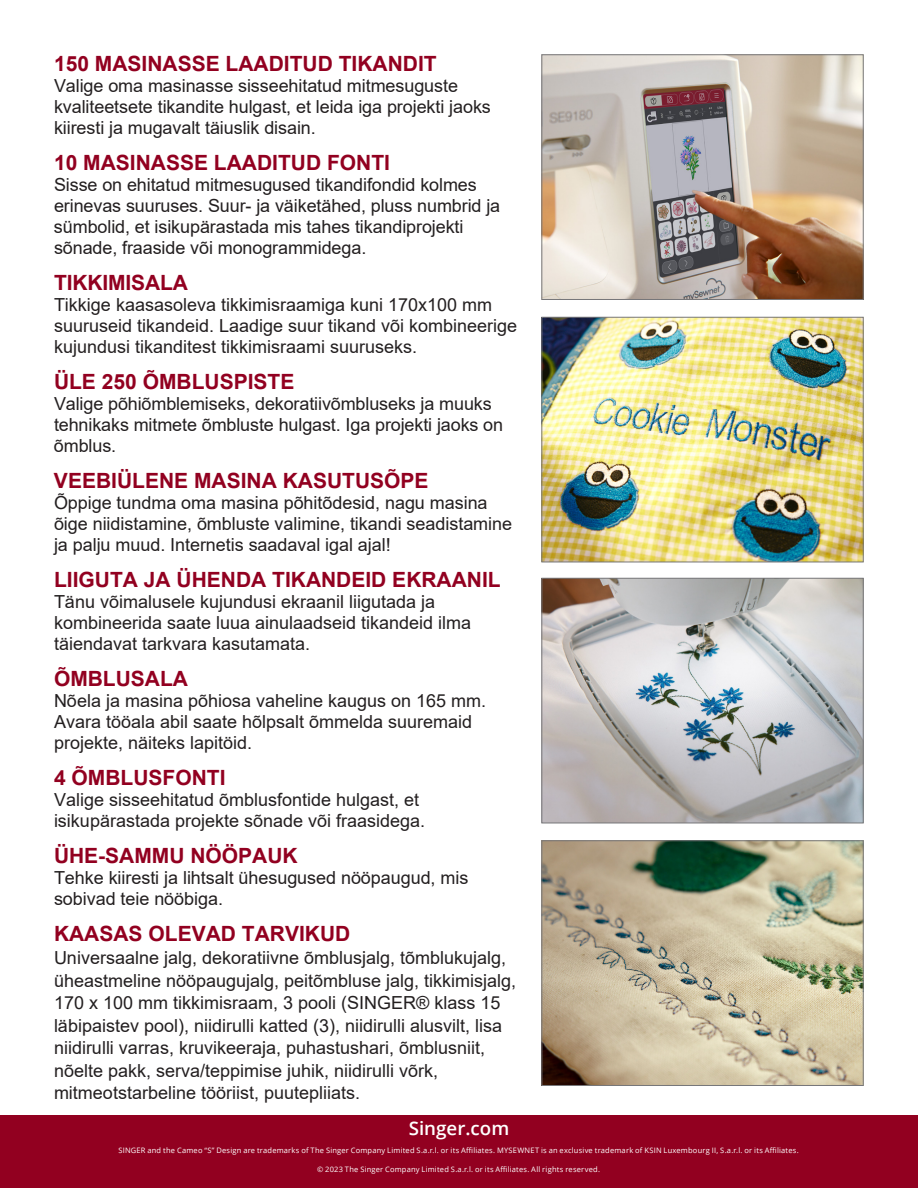
<style>
.page{position:relative;width:918px;height:1188px;background:#fff}
.page>*{position:absolute;margin:0;border:0;box-sizing:border-box;transform-origin:0 0}
.Paragraph_Style_1{font:700 21px "Arial";color:#920020}
.Paragraph_Style_1-2{font:600 18.75px "Open Sans";color:#fff}
.Paragraph_Style_1-3{font:18px/21px "Arial";color:#231f20}
.Paragraph_Style_1-4{font:7.5px "Open Sans";letter-spacing:.025em;color:#fff}
</style>
<div class="page">
<div style="left:0;top:1115px;width:918px;height:73px;background:#920020"></div>
<img style="left:543px;top:56px;width:319px;height:242px">
<div style="left:541px;top:54px;width:323px;height:246px;border:1px solid #77777a"></div>
<img style="left:543px;top:319px;width:319px;height:241px">
<div style="left:541px;top:317px;width:323px;height:245px;border:1px solid #77777a"></div>
<img style="left:543px;top:580px;width:319px;height:241px">
<div style="left:541px;top:578px;width:323px;height:245px;border:1px solid #77777a"></div>
<img style="left:543px;top:842px;width:319px;height:242px">
<div style="left:541px;top:840px;width:323px;height:246px;border:1px solid #77777a"></div>
<p class="Paragraph_Style_1" style="left:54px;top:48px;width:384px">150 MASINASSE LAADITUD TIKANDIT</p>
<p class="Paragraph_Style_1-3" style="left:54px;top:75px;width:438px">Valige oma masinasse sisseehitatud mitmesuguste kvaliteetsete tikandite hulgast, et leida iga projekti jaoks kiiresti ja mugavalt täiuslik disain.</p>
<p class="Paragraph_Style_1" style="left:54px;top:147px;width:338px">10 MASINASSE LAADITUD FONTI</p>
<p class="Paragraph_Style_1-3" style="left:54px;top:174px;width:448px">Sisse on ehitatud mitmesugused tikandifondid kolmes erinevas suuruses. Suur- ja väiketähed, pluss numbrid ja sümbolid, et isikupärastada mis tahes tikandiprojekti sõnade, fraaside või monogrammidega.</p>
<p class="Paragraph_Style_1" style="left:54px;top:267px;width:136px">TIKKIMISALA</p>
<p class="Paragraph_Style_1-3" style="left:54px;top:294px;width:465px">Tikkige kaasasoleva tikkimisraamiga kuni 170x100 mm suuruseid tikandeid. Laadige suur tikand või kombineerige kujundusi tikanditest tikkimisraami suuruseks.</p>
<p class="Paragraph_Style_1" style="left:54px;top:366px;width:242px">ÜLE 250 ÕMBLUSPISTE</p>
<p class="Paragraph_Style_1-3" style="left:54px;top:393px;width:451px">Valige põhiõmblemiseks, dekoratiivõmbluseks ja muuks tehnikaks mitmete õmbluste hulgast. Iga projekti jaoks on õmblus.</p>
<p class="Paragraph_Style_1" style="left:54px;top:465px;width:376px">VEEBIÜLENE MASINA KASUTUSÕPE</p>
<p class="Paragraph_Style_1-3" style="left:54px;top:492px;width:460px">Õppige tundma oma masina põhitõdesid, nagu masina õige niidistamine, õmbluste valimine, tikandi seadistamine ja palju muud. Internetis saadaval igal ajal!</p>
<p class="Paragraph_Style_1" style="left:54px;top:564px;width:448px">LIIGUTA JA ÜHENDA TIKANDEID EKRAANIL</p>
<p class="Paragraph_Style_1-3" style="left:54px;top:591px;width:419px">Tänu võimalusele kujundusi ekraanil liigutada ja kombineerida saate luua ainulaadseid tikandeid ilma täiendavat tarkvara kasutamata.</p>
<p class="Paragraph_Style_1" style="left:54px;top:663px;width:136px">ÕMBLUSALA</p>
<p class="Paragraph_Style_1-3" style="left:54px;top:690px;width:434px">Nõela ja masina põhiosa vaheline kaugus on 165 mm.<br>Avara tööala abil saate hõlpsalt õmmelda suuremaid projekte, näiteks lapitöid.</p>
<p class="Paragraph_Style_1" style="left:54px;top:762px;width:173px">4 ÕMBLUSFONTI</p>
<p class="Paragraph_Style_1-3" style="left:54px;top:789px;width:373px">Valige sisseehitatud õmblusfontide hulgast, et isikupärastada projekte sõnade või fraasidega.</p>
<p class="Paragraph_Style_1" style="left:54px;top:840px;width:245px">ÜHE-SAMMU NÖÖPAUK</p>
<p class="Paragraph_Style_1-3" style="left:54px;top:867px;width:416px">Tehke kiiresti ja lihtsalt ühesugused nööpaugud, mis sobivad teie nööbiga.</p>
<p class="Paragraph_Style_1" style="left:54px;top:918px;width:298px">KAASAS OLEVAD TARVIKUD</p>
<p class="Paragraph_Style_1-3" style="left:54px;top:947px;width:464px;line-height:22.5px">Universaalne jalg, dekoratiivne õmblusjalg, tõmblukujalg, üheastmeline nööpaugujalg, peitõmbluse jalg, tikkimisjalg, 170 x 100 mm tikkimisraam, 3 pooli (SINGER® klass 15 läbipaistev pool), niidirulli katted (3), niidirulli alusvilt, lisa niidirulli varras, kruvikeeraja, puhastushari, õmblusniit, nõelte pakk, serva/teppimise juhik, niidirulli võrk, mitmeotstarbeline tööriist, puutepliiats.</p>
<p class="Paragraph_Style_1-2" style="left:409px;top:1115px;width:102px">Singer.com</p>
<p class="Paragraph_Style_1-4" style="left:118px;top:1145px;width:682px">SINGER and the Cameo “S” Design are trademarks of The Singer Company Limited S.a.r.l. or its Affiliates. MYSEWNET is an exclusive trademark of KSIN Luxembourg II, S.a.r.l. or its Affiliates.</p>
<p class="Paragraph_Style_1-4" style="left:317px;top:1164px;width:284px">© 2023 The Singer Company Limited S.a.r.l. or its Affiliates. All rights reserved.</p>
</div>
